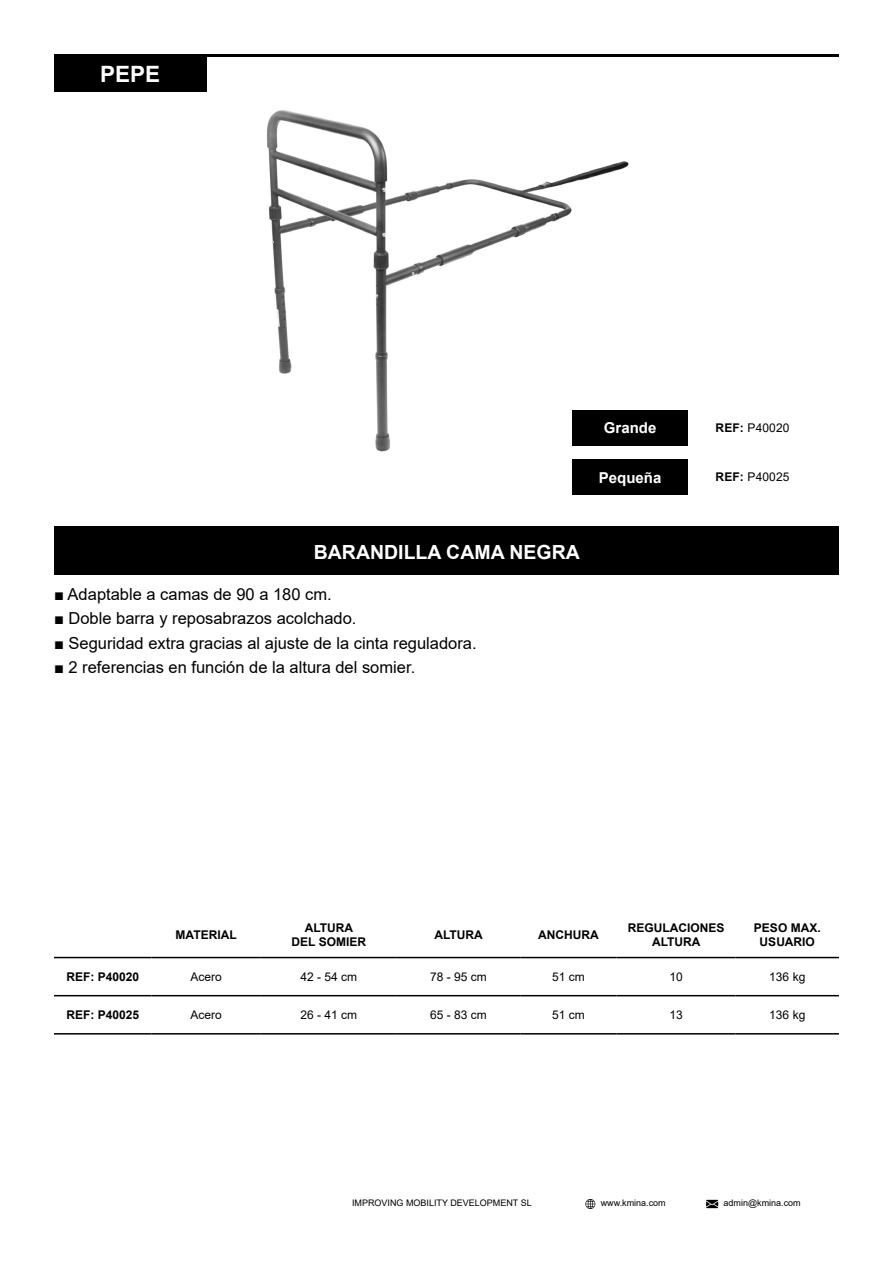
<style>
.page{position:relative;width:893px;height:1263px;background:#fff}
.page>*{position:absolute;margin:0;border:0;box-sizing:border-box;transform-origin:0 0}
.t1{font:700 22.5px "Arial";color:#fff}
.t2{font:700 19.5px "Arial";color:#fff}
.t3{font:16.5px "Arial";color:#000}
.t4{font:700 15px "Arial";color:#fff}
.t5{font:700 12px/14.4px "Arial";color:#000;text-align:center}
.t6{font:12px "Arial";color:#000}
.t7{font:9px "Arial";color:#000}
.s1{font-weight:700}
</style>
<div class="page">
<svg style="left:585px;top:1199px;width:10px;height:10px"></svg>
<svg style="left:706px;top:1200px;width:12px;height:8px"></svg>
<hr style="left:54px;top:957px;width:97px;height:1px;background:#000">
<hr style="left:151px;top:957px;width:110px;height:1px;background:#000">
<hr style="left:261px;top:957px;width:136px;height:1px;background:#000">
<hr style="left:397px;top:957px;width:123px;height:1px;background:#000">
<hr style="left:520px;top:957px;width:97px;height:1px;background:#000">
<hr style="left:617px;top:957px;width:119px;height:1px;background:#000">
<hr style="left:736px;top:957px;width:103px;height:1px;background:#000">
<hr style="left:54px;top:995px;width:97px;height:1px;background:#000">
<hr style="left:151px;top:995px;width:110px;height:1px;background:#000">
<hr style="left:261px;top:995px;width:136px;height:1px;background:#000">
<hr style="left:397px;top:995px;width:123px;height:1px;background:#000">
<hr style="left:520px;top:995px;width:97px;height:1px;background:#000">
<hr style="left:617px;top:995px;width:119px;height:1px;background:#000">
<hr style="left:736px;top:995px;width:103px;height:1px;background:#000">
<hr style="left:54px;top:1033px;width:97px;height:1px;background:#000">
<hr style="left:151px;top:1033px;width:110px;height:1px;background:#000">
<hr style="left:261px;top:1033px;width:136px;height:1px;background:#000">
<hr style="left:397px;top:1033px;width:123px;height:1px;background:#000">
<hr style="left:520px;top:1033px;width:97px;height:1px;background:#000">
<hr style="left:617px;top:1033px;width:119px;height:1px;background:#000">
<hr style="left:736px;top:1033px;width:103px;height:1px;background:#000">
<img style="left:266px;top:110px;width:365px;height:356px">
<div style="left:54px;top:527px;width:785px;height:48px;background:#000"></div>
<div style="left:54px;top:56px;width:152px;height:35px;background:#000"></div>
<div style="left:573px;top:410px;width:115px;height:35px;background:#000"></div>
<div style="left:573px;top:460px;width:115px;height:35px;background:#000"></div>
<hr style="left:54px;top:54px;width:785px;height:3px;background:#000">
<h1 class="t1" style="left:100px;top:58px;width:62px">PEPE</h1>
<p class="t4" style="left:604px;top:417px;width:54px">Grande</p>
<p class="t6" style="left:716px;top:420px;width:75px"><span class="s1">REF:</span> P40020</p>
<p class="t4" style="left:599px;top:467px;width:64px">Pequeña</p>
<p class="t6" style="left:716px;top:469px;width:75px"><span class="s1">REF:</span> P40025</p>
<p class="t2" style="left:314px;top:538px;width:268px">BARANDILLA CAMA NEGRA</p>
<p class="t3" style="left:54px;top:583px;width:279px">■ Adaptable a camas de 90 a 180 cm.</p>
<p class="t3" style="left:54px;top:607px;width:304px">■ Doble barra y reposabrazos acolchado.</p>
<p class="t3" style="left:54px;top:631px;width:424px">■ Seguridad extra gracias al ajuste de la cinta reguladora.</p>
<p class="t3" style="left:54px;top:656px;width:363px">■ 2 referencias en función de la altura del somier.</p>
<p class="t5" style="left:176px;top:928px;width:63px">MATERIAL</p>
<p class="t5" style="left:292px;top:921px;width:76px">ALTURA<br>DEL SOMIER</p>
<p class="t5" style="left:435px;top:928px;width:50px">ALTURA</p>
<p class="t5" style="left:538px;top:928px;width:62px">ANCHURA</p>
<p class="t5" style="left:628px;top:921px;width:98px">REGULACIONES<br>ALTURA</p>
<p class="t5" style="left:754px;top:921px;width:68px">PESO MAX.<br>USUARIO</p>
<p class="t5" style="left:66px;top:970px;width:74px">REF: P40020</p>
<p class="t6" style="left:190px;top:968px;width:33px">Acero</p>
<p class="t6" style="left:300px;top:968px;width:58px">42 - 54 cm</p>
<p class="t6" style="left:430px;top:968px;width:58px">78 - 95 cm</p>
<p class="t6" style="left:552px;top:968px;width:34px">51 cm</p>
<p class="t6" style="left:669px;top:968px;width:15px">10</p>
<p class="t6" style="left:769px;top:968px;width:38px">136 kg</p>
<p class="t5" style="left:66px;top:1008px;width:74px">REF: P40025</p>
<p class="t6" style="left:190px;top:1007px;width:33px">Acero</p>
<p class="t6" style="left:300px;top:1007px;width:58px">26 - 41 cm</p>
<p class="t6" style="left:430px;top:1007px;width:58px">65 - 83 cm</p>
<p class="t6" style="left:552px;top:1007px;width:34px">51 cm</p>
<p class="t6" style="left:669px;top:1007px;width:15px">13</p>
<p class="t6" style="left:769px;top:1007px;width:38px">136 kg</p>
<p class="t7" style="left:352px;top:1196px;width:181px">IMPROVING MOBILITY DEVELOPMENT SL</p>
<p class="t7" style="left:601px;top:1196px;width:67px">www.kmina.com</p>
<p class="t7" style="left:723px;top:1196px;width:79px">admin@kmina.com</p>
</div>
